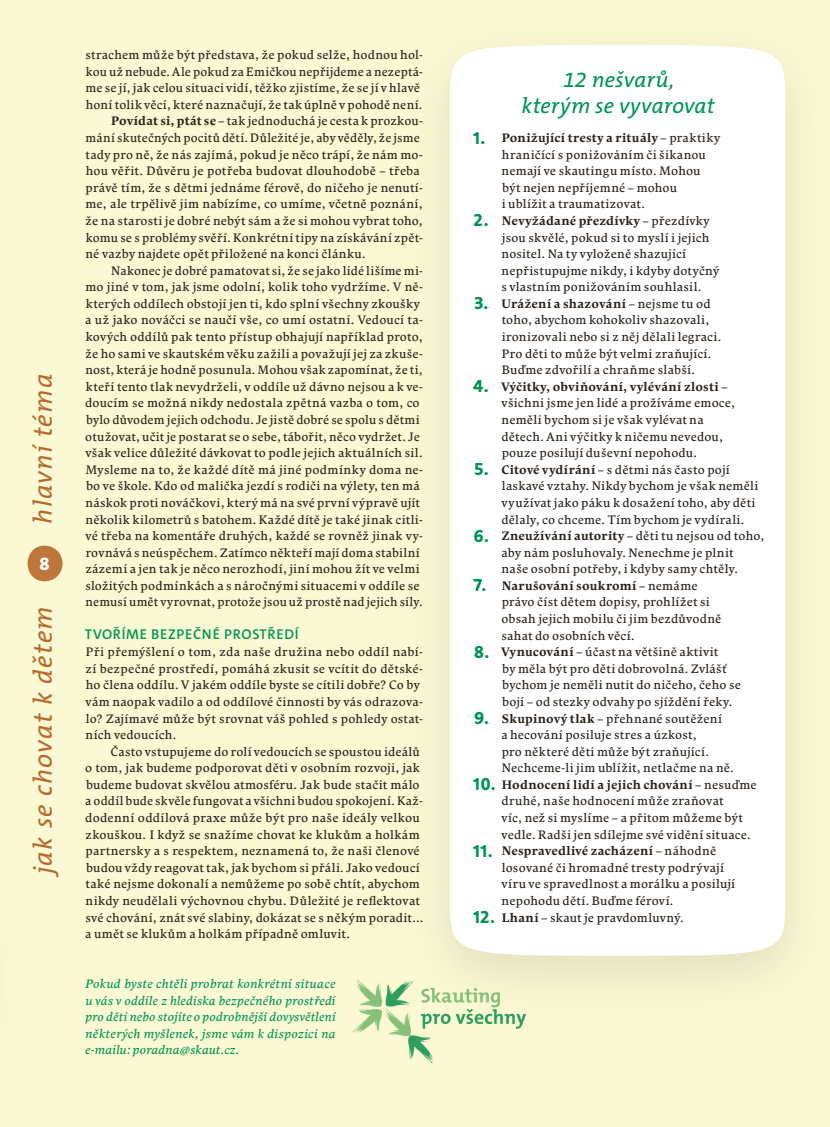
<style>
.page{position:relative;width:830px;height:1127px;background:#fff}
.page>*{position:absolute;margin:0;border:0;box-sizing:border-box;transform-origin:0 0}
.t1{font:italic 26.25px "The Mix C5";letter-spacing:.05em;color:#b6692d}
.t2{font:italic 21.75px/25.5px "The Mix C5";letter-spacing:.005em;color:#009456;text-align:center}
.t3{font:700 17.55px "SKAUT";color:#fff}
.t4{font:600 14.25px "The Mix C5";letter-spacing:.05em;color:#009456}
.t5{font:12.15px/16.6px "Comenia Serif";letter-spacing:.02em;color:#29211a}
.t6{font:italic 12.15px/16.6px "Comenia Serif";letter-spacing:.025em;color:#009456;text-align:justify}
.s1{font-weight:700}
.s2{font-family:"SKAUT";font-weight:700;font-size:17.1px;color:#009456}
</style>
<div class="page">
<div style="left:0;top:0;width:829px;height:1127px;background:#fbf9d3"></div>
<div style="left:402px;top:15px;width:427px;height:1005px;background:#f7f5d0"></div>
<div style="left:450px;top:45px;width:334px;height:911px;background:#fff"></div>
<hr style="left:826px;top:15px;width:3px;height:634px;background:#fbf9d3">
<svg style="left:352px;top:978px;width:174px;height:86px"></svg>
<div style="left:27px;top:546px;width:36px;height:35px;background:#be773a;border-radius:50%"></div>
<h1 class="t1" style="left:26px;top:524px;width:152px;rotate:-90deg">hlavní téma</h1>
<h3 class="t3" style="left:39px;top:553px;width:12px">8</h3>
<h1 class="t1" style="left:26px;top:874px;width:269px;rotate:-90deg">jak se chovat k dětem</h1>
<p class="t5" style="left:85px;top:46px;width:339px">strachem může být představa, že pokud selže, hodnou hol-</p>
<p class="t5" style="left:86px;top:63px;width:338px">kou už nebude. Ale pokud za Emičkou nepřijdeme a nezeptá-</p>
<p class="t5" style="left:85px;top:79px;width:336px">me se jí, jak celou situaci vidí, těžko zjistíme, že se jí v hlavě</p>
<p class="t5" style="left:86px;top:96px;width:338px">honí tolik věcí, které naznačují, že tak úplně v pohodě není.</p>
<p class="t5" style="left:111px;top:113px;width:313px"><span class="s1">Povídat si, ptát se</span> – tak jednoduchá je cesta k prozkou-</p>
<p class="t5" style="left:85px;top:129px;width:335px">mání skutečných pocitů dětí. Důležité je, aby věděly, že jsme</p>
<p class="t5" style="left:86px;top:146px;width:338px">tady pro ně, že nás zajímá, pokud je něco trápí, že nám mo-</p>
<p class="t5" style="left:86px;top:162px;width:335px">hou věřit. Důvěru je potřeba budovat dlouhodobě – třeba</p>
<p class="t5" style="left:86px;top:179px;width:338px">právě tím, že s dětmi jednáme férově, do ničeho je nenutí-</p>
<p class="t5" style="left:85px;top:195px;width:338px">me, ale trpělivě jim nabízíme, co umíme, včetně poznání,</p>
<p class="t5" style="left:86px;top:212px;width:338px">že na starosti je dobré nebýt sám a že si mohou vybrat toho,</p>
<p class="t5" style="left:86px;top:229px;width:338px">komu se s problémy svěří. Konkrétní tipy na získávání zpět-</p>
<p class="t5" style="left:85px;top:245px;width:282px">né vazby najdete opět přiložené na konci článku.</p>
<p class="t5" style="left:111px;top:262px;width:313px">Nakonec je dobré pamatovat si, že se jako lidé lišíme mi-</p>
<p class="t5" style="left:85px;top:278px;width:339px">mo jiné v tom, jak jsme odolní, kolik toho vydržíme. V ně-</p>
<p class="t5" style="left:86px;top:295px;width:335px">kterých oddílech obstojí jen ti, kdo splní všechny zkoušky</p>
<p class="t5" style="left:85px;top:312px;width:339px">a už jako nováčci se naučí vše, co umí ostatní. Vedoucí ta-</p>
<p class="t5" style="left:86px;top:328px;width:338px">kových oddílů pak tento přístup obhajují například proto,</p>
<p class="t5" style="left:86px;top:345px;width:338px">že ho sami ve skautském věku zažili a považují jej za zkuše-</p>
<p class="t5" style="left:85px;top:361px;width:338px">nost, která je hodně posunula. Mohou však zapomínat, že ti,</p>
<p class="t5" style="left:86px;top:378px;width:338px">kteří tento tlak nevydrželi, v oddíle už dávno nejsou a k ve-</p>
<p class="t5" style="left:85px;top:394px;width:336px">doucím se možná nikdy nedostala zpětná vazba o tom, co</p>
<p class="t5" style="left:86px;top:411px;width:335px">bylo důvodem jejich odchodu. Je jistě dobré se spolu s dětmi</p>
<p class="t5" style="left:85px;top:428px;width:336px">otužovat, učit je postarat se o sebe, tábořit, něco vydržet. Je</p>
<p class="t5" style="left:85px;top:444px;width:338px">však velice důležité dávkovat to podle jejich aktuálních sil.</p>
<p class="t5" style="left:85px;top:461px;width:339px">Mysleme na to, že každé dítě má jiné podmínky doma ne-</p>
<p class="t5" style="left:86px;top:477px;width:335px">bo ve škole. Kdo od malička jezdí s rodiči na výlety, ten má</p>
<p class="t5" style="left:85px;top:494px;width:336px">náskok proti nováčkovi, který má na své první výpravě ujít</p>
<p class="t5" style="left:85px;top:511px;width:339px">několik kilometrů s batohem. Každé dítě je také jinak citli-</p>
<p class="t5" style="left:85px;top:527px;width:339px">vé třeba na komentáře druhých, každé se rovněž jinak vy-</p>
<p class="t5" style="left:86px;top:544px;width:335px">rovnává s neúspěchem. Zatímco někteří mají doma stabilní</p>
<p class="t5" style="left:86px;top:560px;width:335px">zázemí a jen tak je něco nerozhodí, jiní mohou žít ve velmi</p>
<p class="t5" style="left:85px;top:577px;width:336px">složitých podmínkách a s náročnými situacemi v oddíle se</p>
<p class="t5" style="left:85px;top:593px;width:338px">nemusí umět vyrovnat, protože jsou už prostě nad jejich síly.</p>
<p class="t4" style="left:85px;top:625px;width:215px">TVOŘÍME BEZPEČNÉ PROSTŘEDÍ</p>
<p class="t5" style="left:85px;top:643px;width:339px">Při přemýšlení o tom, zda naše družina nebo oddíl nabí&shy;zí bezpečné prostředí, pomáhá zkusit se vcítit do dětské&shy;ho člena oddílu. V jakém oddíle byste se cítili dobře? Co by vám naopak vadilo a od oddílové činnosti by vás odrazova&shy;lo? Zajímavé může být srovnat váš pohled s pohledy ostat&shy;ních vedoucích.</p>
<p class="t5" style="left:85px;top:743px;width:340px;text-indent:25px">Často vstupujeme do rolí vedoucích se spoustou ideálů o tom, jak budeme podporovat děti v osobním rozvoji, jak budeme budovat skvělou atmosféru. Jak bude stačit málo a oddíl bude skvěle fungovat a všichni budou spokojení. Kaž&shy;dodenní oddílová praxe může být pro naše ideály velkou zkouškou. I když se snažíme chovat ke klukům a holkám partnersky a s respektem, neznamená to, že naši členové budou vždy reagovat tak, jak bychom si přáli. Jako vedoucí také nejsme dokonalí a nemůžeme po sobě chtít, abychom nikdy neudělali výchovnou chybu. Důležité je reflektovat své chování, znát své slabiny, dokázat se s někým poradit… a umět se klukům a holkám případně omluvit.</p>
<p class="t6" style="left:85px;top:975px;width:252px">Pokud byste chtěli probrat konkrétní situace u vás v oddíle z hlediska bezpečného prostředí pro děti nebo stojíte o podrobnější dovysvětlení některých myšlenek, jsme vám k dispozici na e-mailu: poradna@skaut.cz.</p>
<h2 class="t2" style="left:521px;top:67px;width:195px">12 nešvarů,<br>kterým se vyvarovat</h2>
<p class="t5" style="left:501px;top:129px;width:220px;text-indent:-28px"><span class="s2">1.</span> <span class="s1">Ponižující tresty a rituály</span> – praktiky hraničící s ponižováním či šikanou nemají ve skautingu místo. Mohou být nejen nepříjemné – mohou<br>i ublížit a traumatizovat.</p>
<p class="t5" style="left:501px;top:212px;width:219px;text-indent:-27px"><span class="s2">2.</span> <span class="s1">Nevyžádané přezdívky</span> – přezdívky jsou skvělé, pokud si to myslí i jejich nositel. Na ty vyloženě shazující nepřistupujme nikdy, i kdyby dotyčný s vlastním ponižováním souhlasil.</p>
<p class="t5" style="left:501px;top:295px;width:221px;text-indent:-28px"><span class="s2">3.</span> <span class="s1">Urážení a shazování</span> – nejsme tu od toho, abychom kohokoliv shazovali, ironizovali nebo si z něj dělali legraci.<br>Pro děti to může být velmi zraňující.<br>Buďme zdvořilí a chraňme slabší.</p>
<p class="t5" style="left:501px;top:378px;width:235px;text-indent:-28px"><span class="s2">4.</span> <span class="s1">Výčitky, obviňování, vylévání zlosti</span> – všichni jsme jen lidé a prožíváme emoce, neměli bychom si je však vylévat na dětech. Ani výčitky k ničemu nevedou, pouze posilují duševní nepohodu.</p>
<p class="t5" style="left:501px;top:461px;width:258px;text-indent:-27px"><span class="s2">5.</span> <span class="s1">Citové vydírání</span> – s dětmi nás často pojí laskavé vztahy. Nikdy bychom je však neměli využívat jako páku k dosažení toho, aby děti dělaly, co chceme. Tím bychom je vydírali.</p>
<p class="t5" style="left:473px;top:527px;width:292px;text-align:center"><span class="s2">6.</span> <span class="s1">Zneužívání autority</span> – děti tu nejsou od toho, aby nám posluhovaly. Nenechme je plnit<br>naše osobní potřeby, i kdyby samy chtěly.</p>
<p class="t5" style="left:501px;top:577px;width:221px;text-indent:-28px"><span class="s2">7.</span> <span class="s1">Narušování soukromí</span> – nemáme právo číst dětem dopisy, prohlížet si obsah jejich mobilu či jim bezdůvodně sahat do osobních věcí.</p>
<p class="t5" style="left:502px;top:643px;width:240px;text-indent:-28px"><span class="s2">8.</span> <span class="s1">Vynucování</span> – účast na většině aktivit<br>by měla být pro děti dobrovolná. Zvlášť bychom je neměli nutit do ničeho, čeho se bojí – od stezky odvahy po sjíždění řeky.</p>
<p class="t5" style="left:501px;top:710px;width:234px;text-indent:-27px"><span class="s2">9.</span> <span class="s1">Skupinový tlak</span> – přehnané soutěžení<br>a hecování posiluje stres a úzkost,<br>pro některé děti může být zraňující.<br>Nechceme-li jim ublížit, netlačme na ně.</p>
<p class="t5" style="left:501px;top:776px;width:257px;text-indent:-28px"><span class="s2">10.</span> <span class="s1">Hodnocení lidí a jejich chování</span> – nesuďme druhé, naše hodnocení může zraňovat<br>víc, než si myslíme – a přitom můžeme být vedle. Radši jen sdílejme své vidění situace.</p>
<p class="t5" style="left:501px;top:842px;width:235px;text-indent:-28px"><span class="s2">11.</span> <span class="s1">Nespravedlivé zacházení</span> – náhodně losované či hromadné tresty podrývají víru ve spravedlnost a morálku a posilují nepohodu dětí. Buďme féroví.</p>
<p class="t5" style="left:473px;top:908px;width:212px"><span class="s2">12.</span> <span class="s1">Lhaní</span> – skaut je pravdomluvný.</p>
</div>
